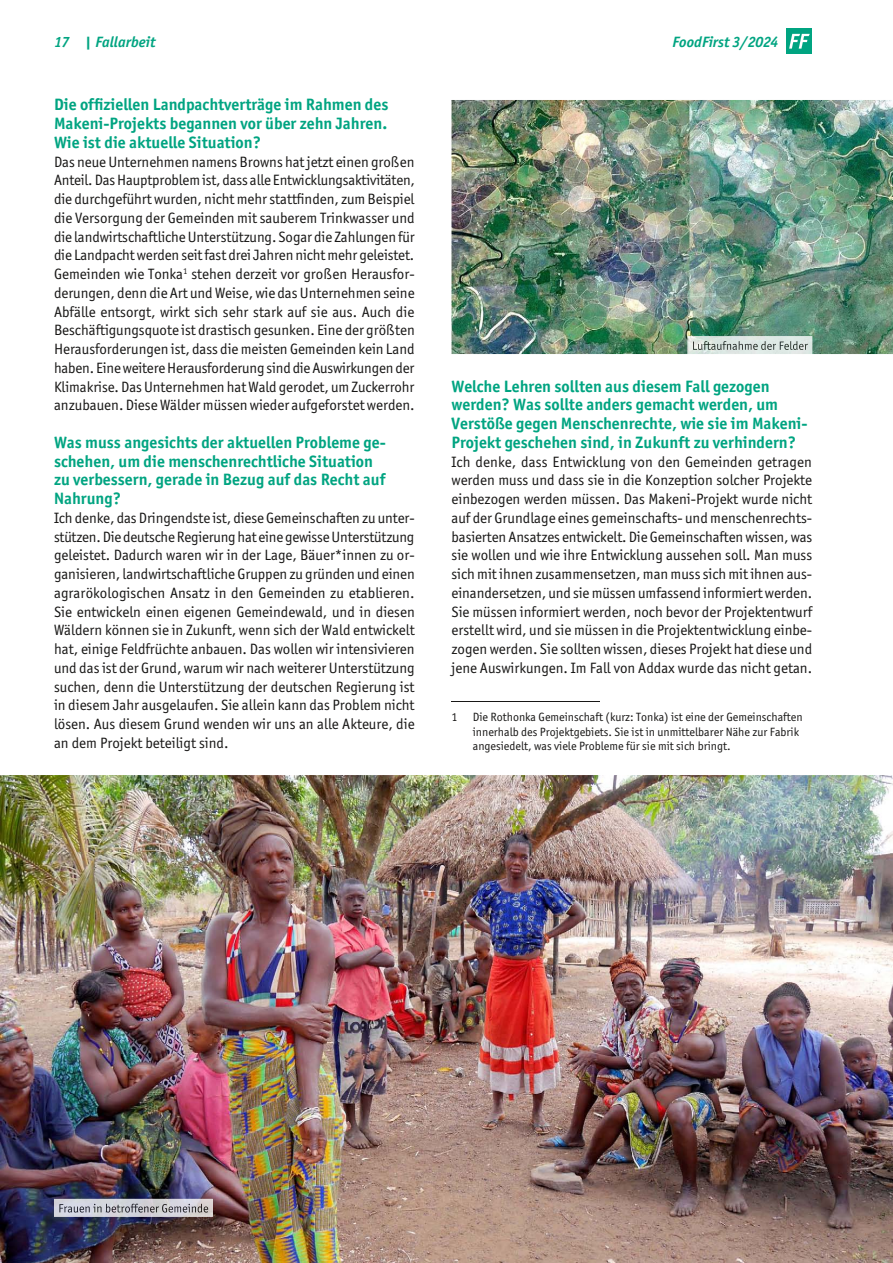
<style>
.page{position:relative;width:893px;height:1263px;background:#fff}
.page>*{position:absolute;margin:0;border:0;box-sizing:border-box;transform-origin:0 0}
.t1{font:700 16.5px/18.8px "Officina Sans ITC";color:#00a481}
.t2{font:15px/18.8px "Officina Sans ITC Boo";color:#181716;text-align:justify}
.t3{font:italic 700 15px "Officina Sans ITC";color:#00a481}
.t4{font:12px/14.4px "Officina Sans ITC Boo";color:#181716}
</style>
<div class="page">
<img style="left:0;top:775px;width:893px;height:488px">
<img style="left:451px;top:100px;width:442px;height:254px">
<img style="left:54px;top:1199px;width:159px;height:18px">
<img style="left:59px;top:1203px;width:149px;height:10px">
<img style="left:59px;top:1204px;width:149px;height:8px">
<img style="left:688px;top:336px;width:124px;height:18px">
<img style="left:693px;top:341px;width:115px;height:9px">
<div style="left:787px;top:28px;width:25px;height:26px;background:#00a481"></div>
<svg style="left:789px;top:34px;width:21px;height:15px"></svg>
<hr style="left:451px;top:701px;width:149px;height:1px;background:#181716">
<p class="t3" style="left:54px;top:33px;width:103px">17 | Fallarbeit</p>
<p class="t3" style="left:673px;top:33px;width:107px">FoodFirst 3/2024</p>
<p class="t1" style="left:54px;top:95px;width:336px;text-align:justify">Die offiziellen Landpachtverträge im Rahmen des Makeni-Projekts begannen vor über zehn Jahren.<br>Wie ist die aktuelle situation?</p>
<p class="t2" style="left:54px;top:152px;width:363px">Das neue Unternehmen namens Browns hat jetzt einen großen Anteil. Das Hauptproblem ist, dass alle Entwicklungsaktivitäten, die durchgeführt wurden, nicht mehr stattfinden, zum Beispiel die Versorgung der Gemeinden mit sauberem Trinkwasser und die landwirtschaftliche Unterstützung. Sogar die Zahlungen für die Landpacht werden seit fast drei Jahren nicht mehr geleistet.<br>Gemeinden wie Tonka<sup>1</sup> stehen derzeit vor großen Herausfor&shy;derungen, denn die Art und Weise, wie das Unternehmen seine Abfälle entsorgt, wirkt sich sehr stark auf sie aus. Auch die Beschäftigungsquote ist drastisch gesunken. Eine der größten Herausforderungen ist, dass die meisten Gemeinden kein Land haben. Eine weitere Herausforderung sind die Auswirkungen der Klimakrise. Das Unternehmen hat Wald gerodet, um Zuckerrohr anzubauen. Diese Wälder müssen wieder aufgeforstet werden.</p>
<p class="t1" style="left:54px;top:433px;width:333px">Was muss angesichts der aktuellen Probleme ge&shy;schehen, um die menschenrechtliche situation zu verbessern, gerade in bezug auf das Recht auf Nahrung?</p>
<p class="t2" style="left:54px;top:508px;width:362px">Ich denke, das Dringendste ist, diese Gemeinschaften zu unter&shy;stützen. Die deutsche Regierung hat eine gewisse Unterstützung geleistet. Dadurch waren wir in der Lage, Bäu er*in nen zu or&shy;ganisieren, landwirtschaftliche Gruppen zu gründen und einen agrarökologischen Ansatz in den Gemeinden zu etablieren.<br>Sie entwickeln einen eigenen Gemeindewald, und in diesen Wäldern können sie in Zukunft, wenn sich der Wald entwickelt hat, einige Feldfrüchte anbauen. Das wollen wir intensivieren und das ist der Grund, warum wir nach weiterer Unterstützung suchen, denn die Unterstützung der deutschen Regierung ist in diesem Jahr ausgelaufen. Sie allein kann das Problem nicht lösen. Aus diesem Grund wenden wir uns an alle Akteure, die an dem Projekt beteiligt sind.</p>
<p class="t1" style="left:451px;top:376px;width:358px">Welche Lehren sollten aus diesem Fall gezogen werden? Was sollte anders gemacht werden, um Verstöße gegen Menschenrechte, wie sie im Makeni-Projekt geschehen sind, in Zukunft zu verhindern?</p>
<p class="t2" style="left:451px;top:452px;width:362px">Ich denke, dass Entwicklung von den Gemeinden getragen werden muss und dass sie in die Konzeption solcher Projekte einbezogen werden müssen. Das Makeni-Projekt wurde nicht auf der Grundlage eines gemeinschafts- und menschenrechts&shy;basierten Ansatzes entwickelt. Die Gemeinschaften wissen, was sie wollen und wie ihre Entwicklung aussehen soll. Man muss sich mit ihnen zusammensetzen, man muss sich mit ihnen aus&shy;einandersetzen, und sie müssen umfassend informiert werden.<br>Sie müssen informiert werden, noch bevor der Projektentwurf erstellt wird, und sie müssen in die Projektentwicklung einbe&shy;zogen werden. Sie sollten wissen, dieses Projekt hat diese und jene Auswirkungen. Im Fall von Addax wurde das nicht getan.</p>
<p class="t4" style="left:451px;top:710px;width:7px">1</p>
<p class="t4" style="left:473px;top:710px;width:331px">Die Rothonka Gemeinschaft (kurz: Tonka) ist eine der Gemeinschaften innerhalb des Projektgebiets. Sie ist in unmittelbarer Nähe zur Fabrik angesiedelt, was viele Probleme für sie mit sich bringt.</p>
</div>
